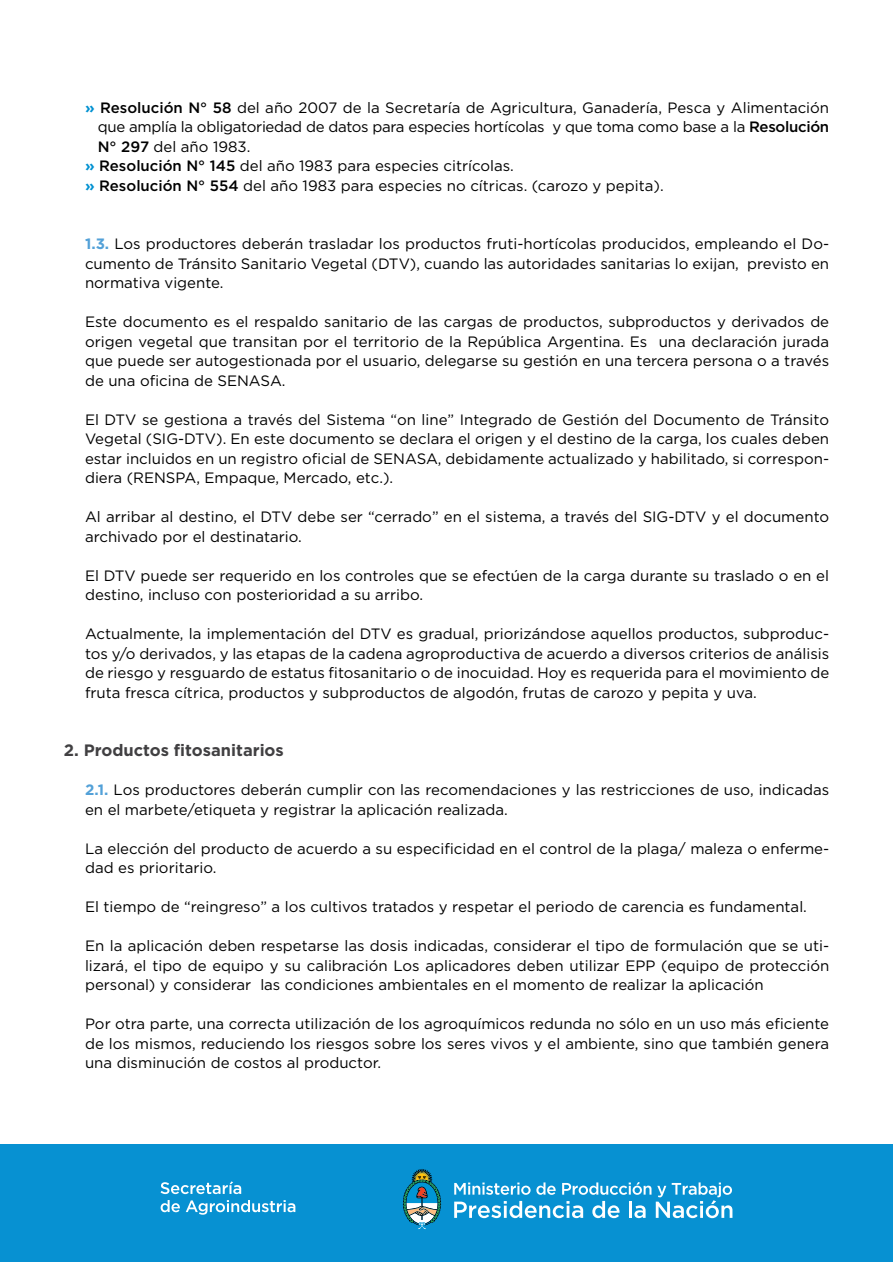
<style>
.page{position:relative;width:893px;height:1263px;background:#fff}
.page>*{position:absolute;margin:0;border:0;box-sizing:border-box;transform-origin:0 0}
.t1{font:700 16.5px "Gotham";color:#414042}
.t2{font:15px/19.5px "Gotham";color:#000;text-align:justify}
.t3{font:15px "Gotham";letter-spacing:-.02em;color:#000}
.s1{font-weight:700;color:#0091d1}
.s2{font-weight:500}
.s3{font-weight:700;color:#53a1d8}
</style>
<div class="page">
<div style="left:0;top:1144px;width:893px;height:118px;background:#0791d2"></div>
<svg style="left:454px;top:1182px;width:278px;height:36px"></svg>
<svg style="left:403px;top:1169px;width:38px;height:60px"></svg>
<svg style="left:161px;top:1181px;width:80px;height:13px"></svg>
<svg style="left:161px;top:1200px;width:19px;height:12px"></svg>
<svg style="left:186px;top:1200px;width:109px;height:15px"></svg>
<p class="t2" style="left:85px;top:97px;width:746px"><span class="s1">»</span> <span class="s2">Resolución N° 58</span> del año 2007 de la Secretaría de Agricultura, Ganadería, Pesca y Alimentación</p>
<p class="t3" style="left:98px;top:117px;width:733px">que amplía la obligatoriedad de datos para especies hortícolas y que toma como base a la <span class="s2">Resolución</span></p>
<p class="t2" style="left:98px;top:136px;width:154px"><span class="s2">N° 297</span> del año 1983.</p>
<p class="t2" style="left:85px;top:156px;width:430px"><span class="s1">»</span> <span class="s2">Resolución N° 145</span> del año 1983 para especies citrícolas.</p>
<p class="t2" style="left:85px;top:175px;width:580px"><span class="s1">»</span> <span class="s2">Resolución N° 554</span> del año 1983 para especies no cítricas. (carozo y pepita).</p>
<p class="t2" style="left:85px;top:234px;width:746px"><span class="s3">1.3.</span> Los productores deberán trasladar los productos fruti-hortícolas producidos, empleando el Do&shy;cumento de Tránsito Sanitario Vegetal (DTV), cuando las autoridades sanitarias lo exijan, previsto en normativa vigente.</p>
<p class="t2" style="left:85px;top:312px;width:746px">Este documento es el respaldo sanitario de las cargas de productos, subproductos y derivados de origen vegetal que transitan por el territorio de la República Argentina. Es una declaración jurada que puede ser autogestionada por el usuario, delegarse su gestión en una tercera persona o a través de una oficina de SENASA.</p>
<p class="t2" style="left:85px;top:409px;width:746px">El DTV se gestiona a través del Sistema “on line” Integrado de Gestión del Documento de Tránsito Vegetal (SIG-DTV). En este documento se declara el origen y el destino de la carga, los cuales deben estar incluidos en un registro oficial de SENASA, debidamente actualizado y habilitado, si correspon&shy;diera (RENSPA, Empaque, Mercado, etc.).</p>
<p class="t2" style="left:85px;top:507px;width:746px">Al arribar al destino, el DTV debe ser “cerrado” en el sistema, a través del SIG-DTV y el documento archivado por el destinatario.</p>
<p class="t2" style="left:85px;top:565px;width:746px">El DTV puede ser requerido en los controles que se efectúen de la carga durante su traslado o en el destino, incluso con posterioridad a su arribo.</p>
<p class="t2" style="left:85px;top:624px;width:746px">Actualmente, la implementación del DTV es gradual, priorizándose aquellos productos, subproduc&shy;tos y/o derivados, y las etapas de la cadena agroproductiva de acuerdo a diversos criterios de análisis de riesgo y resguardo de estatus fitosanitario o de inocuidad. Hoy es requerida para el movimiento de fruta fresca cítrica, productos y subproductos de algodón, frutas de carozo y pepita y uva.</p>
<p class="t1" style="left:64px;top:739px;width:222px">2. Productos fitosanitarios</p>
<p class="t2" style="left:85px;top:780px;width:746px"><span class="s3">2.1.</span> Los productores deberán cumplir con las recomendaciones y las restricciones de uso, indicadas en el marbete/etiqueta y registrar la aplicación realizada.</p>
<p class="t2" style="left:85px;top:838px;width:746px">La elección del producto de acuerdo a su especificidad en el control de la plaga/ maleza o enferme&shy;dad es prioritario.</p>
<p class="t2" style="left:85px;top:897px;width:723px">El tiempo de “reingreso” a los cultivos tratados y respetar el periodo de carencia es fundamental.</p>
<p class="t2" style="left:85px;top:936px;width:746px">En la aplicación deben respetarse las dosis indicadas, considerar el tipo de formulación que se uti&shy;lizará, el tipo de equipo y su calibración Los aplicadores deben utilizar EPP (equipo de protección personal) y considerar las condiciones ambientales en el momento de realizar la aplicación</p>
<p class="t2" style="left:85px;top:1014px;width:746px">Por otra parte, una correcta utilización de los agroquímicos redunda no sólo en un uso más eficiente de los mismos, reduciendo los riesgos sobre los seres vivos y el ambiente, sino que también genera una disminución de costos al productor.</p>
</div>
